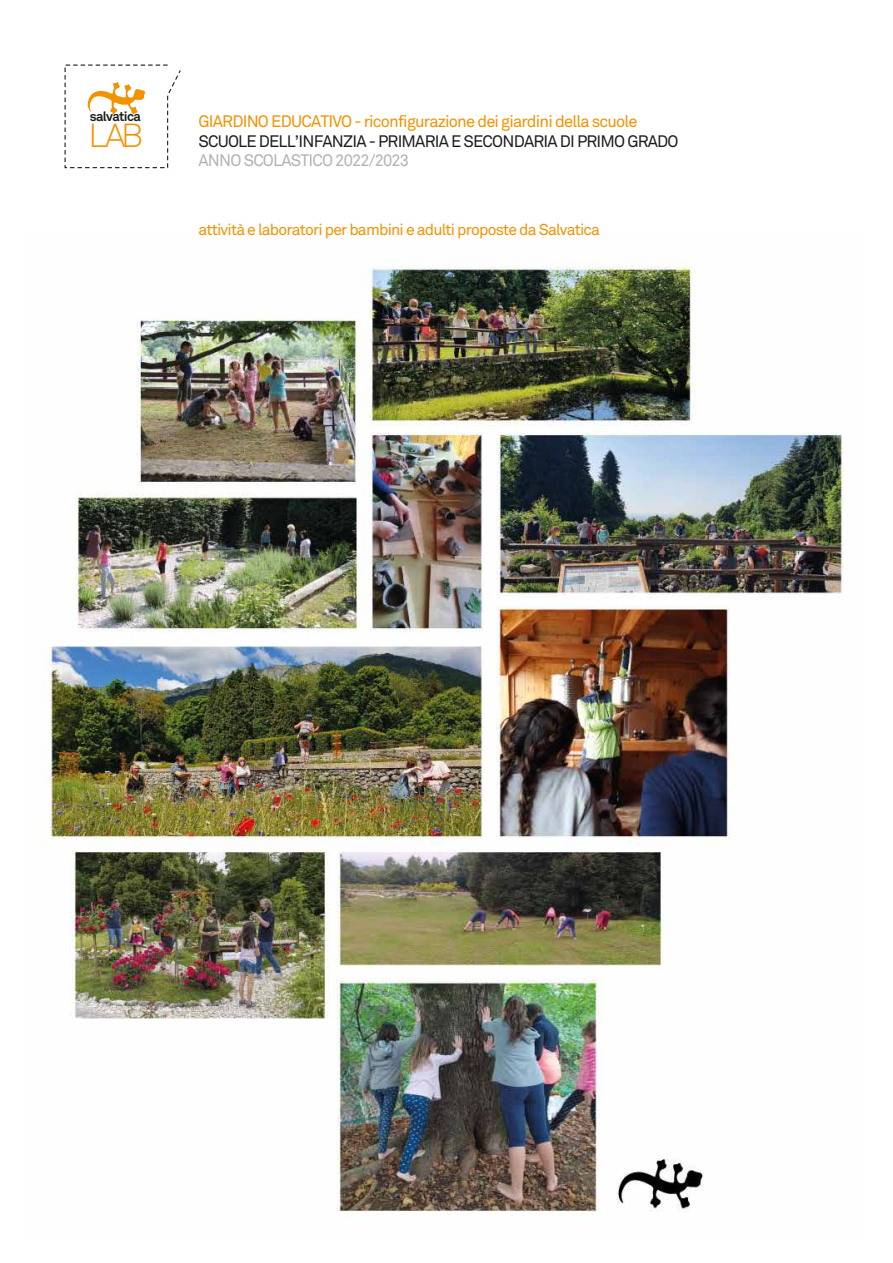
<style>
.page{position:relative;width:893px;height:1263px;background:#fff}
.page>*{position:absolute;margin:0;border:0;box-sizing:border-box;transform-origin:0 0}
.t1{font:300 33px "Akkurat";color:#f39200}
.t2{font:16.5px "Akkurat";letter-spacing:-.05em;color:#f39200}
.t3{font:16.5px "Akkurat";letter-spacing:-.05em;color:#1d1d1b}
.t4{font:16.5px "Akkurat";letter-spacing:-.05em;color:#b3b2b2}
.t5{font:15.75px "Akkurat";letter-spacing:-.05em;color:#f39200}
.t6{font:700 13.2px "Akkurat";letter-spacing:-.05em;color:#1d1d1b}
</style>
<div class="page">
<img style="left:43px;top:260px;width:800px;height:954px">
<svg style="left:64px;top:64px;width:117px;height:105px"></svg>
<p class="t6" style="left:90px;top:108px;width:52px">salvatica</p>
<p class="t2" style="left:199px;top:111px;width:441px">GIARDINO EDUCATIVO - riconfigurazione dei giardini della scuole</p>
<p class="t3" style="left:199px;top:131px;width:482px">SCUOLE DELL’INFANZIA - PRIMARIA E SECONDARIA DI PRIMO GRADO</p>
<p class="t4" style="left:199px;top:151px;width:212px">ANNO SCOLASTICO 2022/2023</p>
<h1 class="t1" style="left:89px;top:116px;width:56px">LAB</h1>
<p class="t5" style="left:198px;top:221px;width:403px">attività e laboratori per bambini e adulti proposte da Salvatica</p>
</div>
